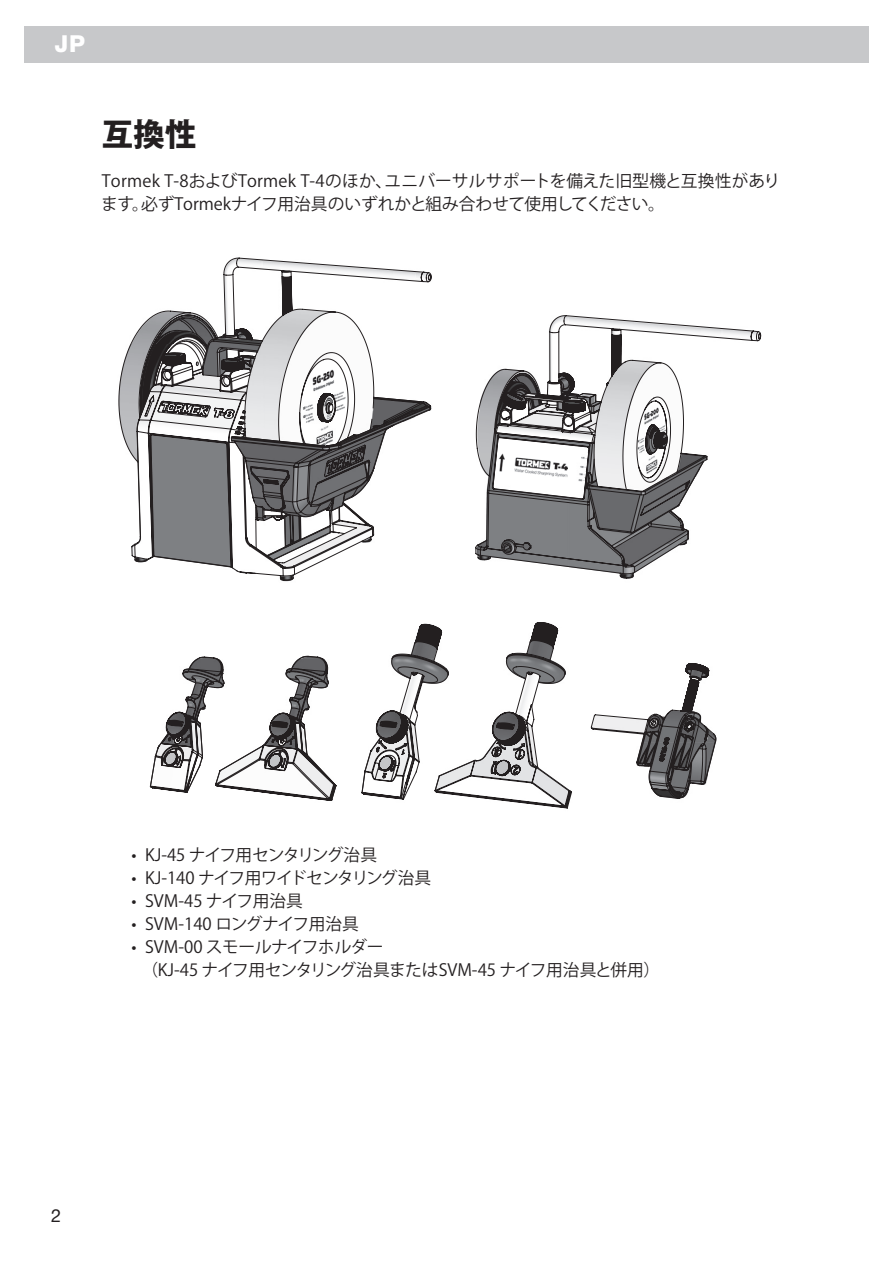
<style>
.page{position:relative;width:893px;height:1263px;background:#fff}
.page>*{position:absolute;margin:0;border:0;box-sizing:border-box;transform-origin:0 0}
.t1{font:800 31.28px "Koz Go Pr 6 N";color:#231f20}
.t2{font:800 23.4px "Helvetica Neue LT Std";color:#fff}
.t3{font:18px "Helvetica Neue LT Std";color:#231f20}
.t4{font:16.65px/22.9px "Koz Go Pr 6 N";letter-spacing:-.005em;color:#231f20}
.t5{font:16.65px/22.9px "Koz Go Pr 6 N";letter-spacing:-.03em;color:#231f20}
.t6{font:16.65px "Koz Go Pr 6 N";letter-spacing:-.06em;color:#231f20}
</style>
<div class="page">
<div style="left:24px;top:26px;width:845px;height:36px;background:#c7c8ca"></div>
<svg style="left:118px;top:257px;width:174px;height:324px"></svg>
<svg style="left:132px;top:258px;width:629px;height:322px"></svg>
<svg style="left:150px;top:623px;width:566px;height:184px"></svg>
<h2 class="t2" style="left:55px;top:30px;width:32px">JP</h2>
<h1 class="t1" style="left:102px;top:117px;width:96px">互換性</h1>
<p class="t4" style="left:101px;top:170px;width:680px">Tormek T-8およびTormek T-4のほか、ユニバーサルサポートを備えた旧型機と互換性があります。必ずTormekナイフ用治具のいずれかと組み合わせて使用してください。</p>
<p class="t6" style="left:132px;top:845px;width:247px">• KJ-45 ナイフ用センタリング治具</p>
<p class="t6" style="left:132px;top:868px;width:301px">• KJ-140 ナイフ用ワイドセンタリング治具</p>
<p class="t4" style="left:132px;top:889px;width:173px">• SVM-45 ナイフ用治具</p>
<p class="t4" style="left:132px;top:912px;width:229px">• SVM-140 ロングナイフ用治具</p>
<p class="t5" style="left:141px;top:935px;width:520px;text-indent:-10px">• SVM-00 スモールナイフホルダー<br>（KJ-45 ナイフ用センタリング治具またはSVM-45 ナイフ用治具と併用）</p>
<p class="t3" style="left:51px;top:1204px;width:12px">2</p>
</div>
